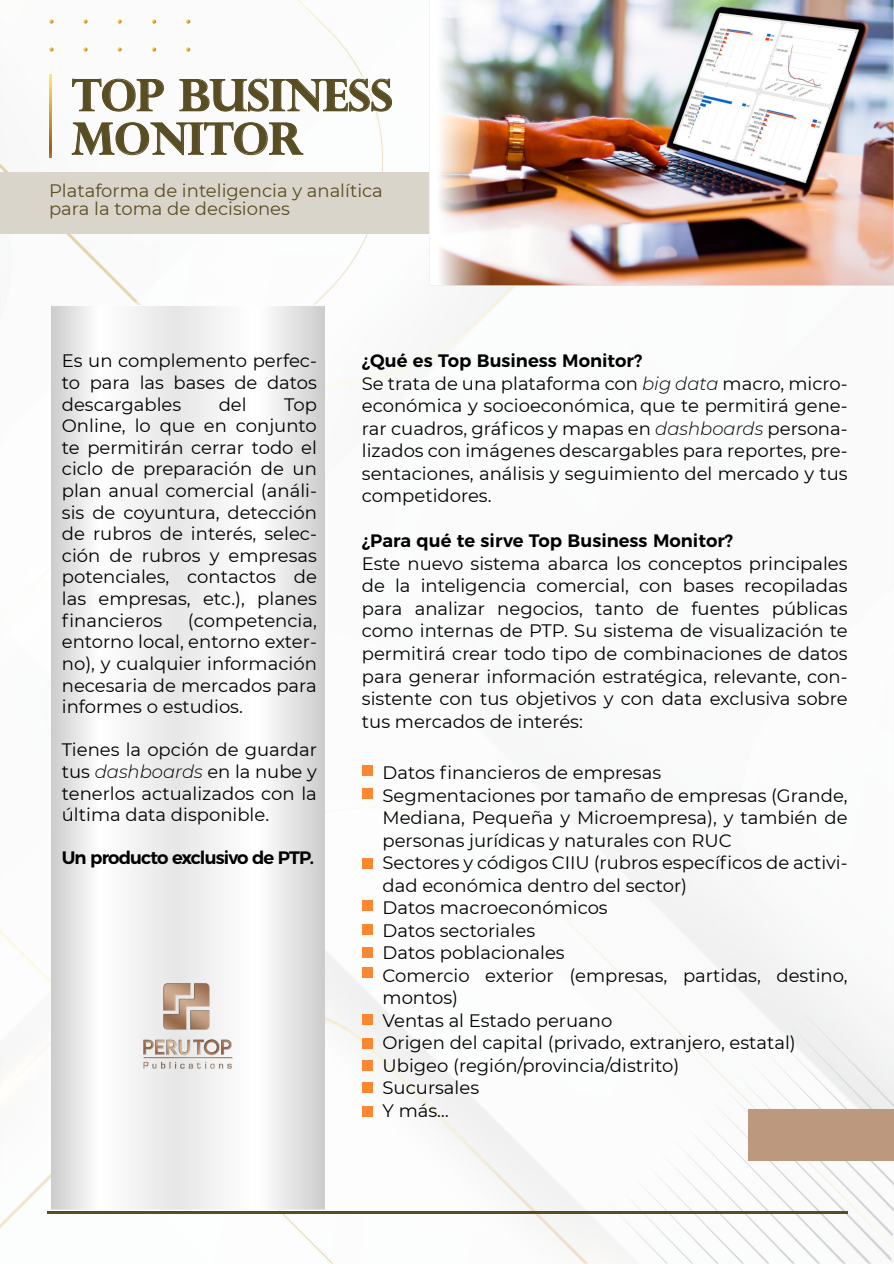
<style>
.page{position:relative;width:894px;height:1264px;background:#fff}
.page>*{position:absolute;margin:0;border:0;box-sizing:border-box;transform-origin:0 0}
.t1{font:700 43.5px/43.5px "Perpetua Titling";color:#594d23}
.t2{font:18px/22.5px "Montserrat";color:#000;text-align:justify}
.t3{font:18px/18px "Montserrat";color:#594d23}
.t4{font:600 18px "Montserrat";letter-spacing:-.01em;color:#000}
.t5{font:600 18px "Montserrat";letter-spacing:-.05em;color:#000}
.s1{font-weight:300;font-style:italic}
.s2{font-weight:600}
</style>
<div class="page">
<img style="left:0;top:0;width:893px;height:1263px">
<svg style="left:49px;top:74px;width:3px;height:84px"></svg>
<svg style="left:117px;top:19px;width:5px;height:5px"></svg>
<svg style="left:83px;top:19px;width:4px;height:5px"></svg>
<svg style="left:49px;top:19px;width:4px;height:5px"></svg>
<svg style="left:186px;top:19px;width:4px;height:5px"></svg>
<svg style="left:152px;top:19px;width:4px;height:5px"></svg>
<svg style="left:117px;top:47px;width:5px;height:5px"></svg>
<svg style="left:83px;top:47px;width:4px;height:5px"></svg>
<svg style="left:49px;top:47px;width:4px;height:5px"></svg>
<svg style="left:186px;top:47px;width:4px;height:5px"></svg>
<svg style="left:152px;top:47px;width:4px;height:5px"></svg>
<svg style="left:72px;top:79px;width:92px;height:32px"></svg>
<svg style="left:179px;top:79px;width:213px;height:32px"></svg>
<svg style="left:72px;top:122px;width:231px;height:33px"></svg>
<div style="left:0;top:172px;width:428px;height:61px;background:#d9d5ca"></div>
<img style="left:52px;top:306px;width:272px;height:903px">
<div style="left:362px;top:764px;width:10px;height:11px;background:#fd8633"></div>
<div style="left:362px;top:788px;width:10px;height:11px;background:#fd8633"></div>
<div style="left:362px;top:858px;width:10px;height:10px;background:#fd8633"></div>
<div style="left:362px;top:900px;width:10px;height:11px;background:#fd8633"></div>
<div style="left:362px;top:924px;width:10px;height:10px;background:#fd8633"></div>
<div style="left:362px;top:947px;width:10px;height:10px;background:#fd8633"></div>
<div style="left:362px;top:967px;width:10px;height:10px;background:#fd8633"></div>
<div style="left:362px;top:1014px;width:10px;height:10px;background:#fd8633"></div>
<div style="left:362px;top:1038px;width:10px;height:10px;background:#fd8633"></div>
<div style="left:362px;top:1081px;width:10px;height:11px;background:#fd8633"></div>
<div style="left:362px;top:1106px;width:10px;height:10px;background:#fd8633"></div>
<div style="left:362px;top:1059px;width:10px;height:11px;background:#fd8633"></div>
<div style="left:748px;top:1109px;width:145px;height:51px;background:#bc987e"></div>
<hr style="left:47px;top:1211px;width:800px;height:2px;background:#594d23">
<img style="left:88px;top:959px;width:199px;height:133px">
<img style="left:429px;top:0;width:463px;height:285px">
<h1 class="t1" style="left:72px;top:73px;width:322px">TOP BUSINESS<br>MONITOR</h1>
<p class="t3" style="left:49px;top:181px;width:335px">Plataforma de inteligencia y analítica para la toma de decisiones</p>
<p class="t2" style="left:62px;top:349px;width:256px;line-height:21.6px">Es un complemento perfec&shy;to para las bases de datos descargables</p>
<p class="t2" style="left:218px;top:392px;width:29px">del</p>
<p class="t2" style="left:62px;top:392px;width:256px;line-height:21.6px;text-indent:222px">Top Online, lo que en conjunto te permitirán cerrar todo el ciclo de preparación de un plan anual comercial (análi&shy;sis de coyuntura, detección de rubros de interés, selec&shy;ción de rubros y empresas potenciales, contactos de las empresas, etc.), planes financieros</p>
<p class="t2" style="left:62px;top:608px;width:256px;line-height:21.6px;text-indent:126px">(competencia, entorno local, entorno exter&shy;no), y cualquier información necesaria de mercados para informes o estudios.</p>
<p class="t2" style="left:62px;top:738px;width:256px;line-height:21.6px">Tienes la opción de guardar tus <span class="s1">dashboards</span> en la nube y tenerlos actualizados con la última data disponible.</p>
<p class="t5" style="left:62px;top:843px;width:253px">Un producto exclusivo de PTP.</p>
<p class="t2" style="left:362px;top:349px;width:487px;text-align:left"><span class="s2">¿Qué es Top Business Monitor?<br></span>Se trata de una plataforma con <span class="s1">big data</span> macro, micro&shy;económica y socioeconómica, que te permitirá gene&shy;rar cuadros, gráficos y mapas en <span class="s1">dashboards</span> persona&shy;lizados con imágenes descargables para reportes, pre&shy;sentaciones, análisis y seguimiento del mercado y tus competidores.</p>
<p class="t4" style="left:362px;top:526px;width:372px">¿Para qué te sirve Top Business Monitor?</p>
<p class="t2" style="left:362px;top:551px;width:487px">Este nuevo sistema abarca los conceptos principales de la inteligencia comercial, con bases recopiladas para analizar negocios, tanto de fuentes públicas como internas de PTP. Su sistema de visualización te permitirá crear todo tipo de combinaciones de datos para generar información estratégica, relevante, con&shy;sistente con tus objetivos y con data exclusiva sobre tus mercados de interés:</p>
<p class="t2" style="left:382px;top:760px;width:466px;text-align:left">Datos financieros de empresas<br>Segmentaciones por tamaño de empresas (Grande,<br>Mediana, Pequeña y Microempresa), y también de personas jurídicas y naturales con RUC<br>Sectores y códigos CIIU (rubros específicos de activi&shy;dad económica dentro del sector)<br>Datos macroeconómicos<br>Datos sectoriales<br>Datos poblacionales<br>Comercio exterior (empresas, partidas, destino, montos)<br>Ventas al Estado peruano<br>Origen del capital (privado, extranjero, estatal)<br>Ubigeo (región/provincia/distrito)<br>Sucursales<br>Y más…</p>
</div>
